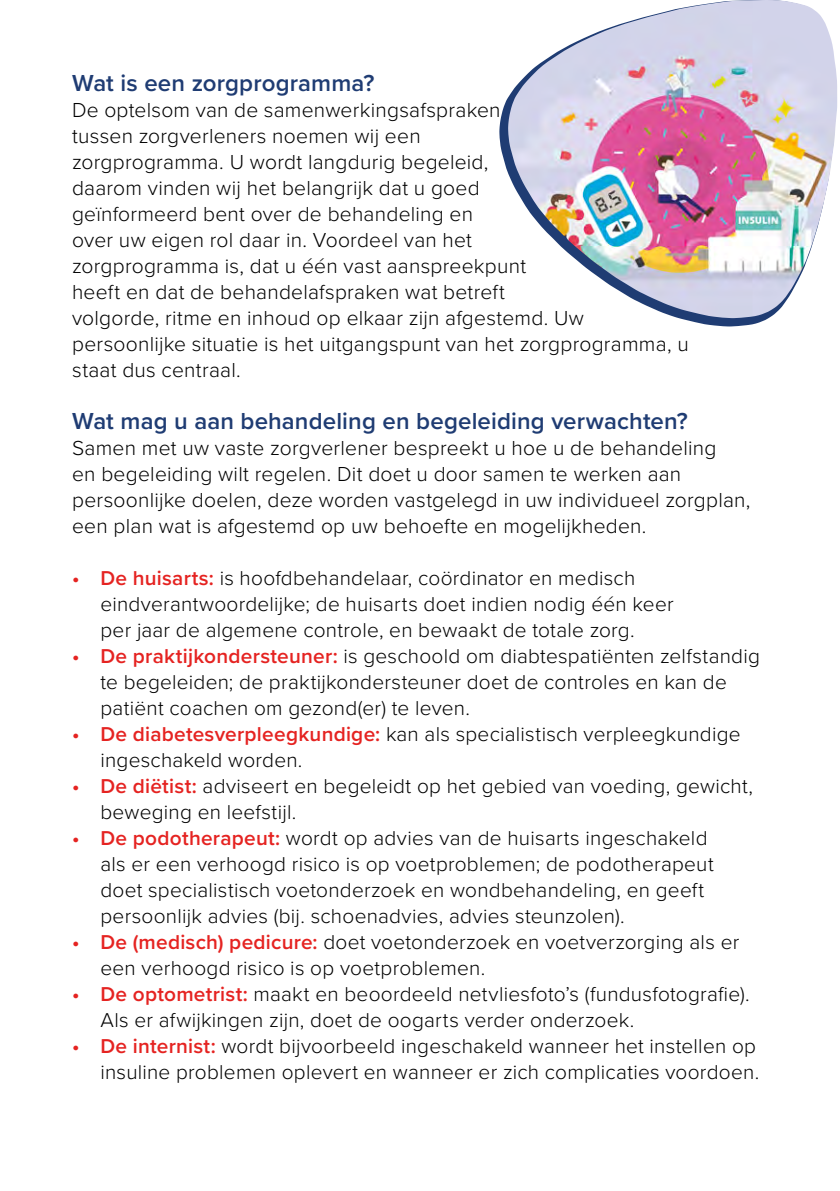
<style>
.page{position:relative;width:840px;height:1191px;background:#fff}
.page>*{position:absolute;margin:0;border:0;box-sizing:border-box;transform-origin:0 0}
.t1{font:600 24px "Proxima Nova";letter-spacing:.005em;color:#1f3c73}
.t2{font:300 21px/26px "Proxima Nova";letter-spacing:.01em;color:#000}
.t3{font:300 20.8px/26px "Proxima Nova";letter-spacing:.01em;color:#000}
.s1{font-weight:600;color:#e52321}
</style>
<div class="page">
<svg style="left:499px;top:40px;width:336px;height:286px"></svg>
<img style="left:508px;top:0;width:323px;height:318px">
<p class="t1" style="left:72px;top:65px;width:304px">Wat is een zorgprogramma?</p>
<p class="t2" style="left:72px;top:96px;width:617px">De optelsom van de samenwerkingsafspraken<br>tussen zorgverleners noemen wij een<br>zorgprogramma. U wordt langdurig begeleid,<br>daarom vinden wij het belangrijk dat u goed<br>geïnformeerd bent over de behandeling en<br>over uw eigen rol daar in. Voordeel van het<br>zorgprogramma is, dat u één vast aanspreekpunt<br>heeft en dat de behandelafspraken wat betreft<br>volgorde, ritme en inhoud op elkaar zijn afgestemd. Uw persoonlijke situatie is het uitgangspunt van het zorgprogramma, u staat dus centraal.</p>
<p class="t1" style="left:72px;top:403px;width:617px">Wat mag u aan behandeling en begeleiding verwachten?</p>
<p class="t2" style="left:72px;top:434px;width:679px">Samen met uw vaste zorgverlener bespreekt u hoe u de behandeling<br>en begeleiding wilt regelen. Dit doet u door samen te werken aan persoonlijke doelen, deze worden vastgelegd in uw individueel zorgplan, een plan wat is afgestemd op uw behoefte en mogelijkheden.</p>
<p class="t3" style="left:100px;top:564px;width:574px;text-indent:-28px"><span class="s1">• De huisarts:</span> is hoofdbehandelaar, coördinator en medisch eindverantwoordelijke; de huisarts doet indien nodig één keer per jaar de algemene controle, en bewaakt de totale zorg.</p>
<p class="t3" style="left:100px;top:642px;width:660px;text-indent:-28px"><span class="s1">• De praktijkondersteuner:</span> is geschoold om diabtespatiënten zelfstandig te begeleiden; de praktijkondersteuner doet de controles en kan de patiënt coachen om gezond(er) te leven.</p>
<p class="t3" style="left:100px;top:720px;width:641px;text-indent:-28px"><span class="s1">• De diabetesverpleegkundige:</span> kan als specialistisch verpleegkundige ingeschakeld worden.</p>
<p class="t3" style="left:100px;top:772px;width:654px;text-indent:-28px"><span class="s1">• De diëtist:</span> adviseert en begeleidt op het gebied van voeding, gewicht, beweging en leefstijl.</p>
<p class="t3" style="left:100px;top:824px;width:614px;text-indent:-28px"><span class="s1">• De podotherapeut:</span> wordt op advies van de huisarts ingeschakeld als er een verhoogd risico is op voetproblemen; de podotherapeut doet specialistisch voetonderzoek en wondbehandeling, en geeft persoonlijk advies (bij. schoenadvies, advies steunzolen).</p>
<p class="t3" style="left:100px;top:928px;width:640px;text-indent:-28px"><span class="s1">• De (medisch) pedicure:</span> doet voetonderzoek en voetverzorging als er een verhoogd risico is op voetproblemen.</p>
<p class="t3" style="left:100px;top:980px;width:650px;text-indent:-28px"><span class="s1">• De optometrist:</span> maakt en beoordeeld netvliesfoto’s (fundusfotografie).<br>Als er afwijkingen zijn, doet de oogarts verder onderzoek.</p>
<p class="t3" style="left:72px;top:1032px;width:688px;text-align:right"><span class="s1">• De internist:</span> wordt bijvoorbeeld ingeschakeld wanneer het instellen op insuline problemen oplevert en wanneer er zich complicaties voordoen.</p>
</div>
